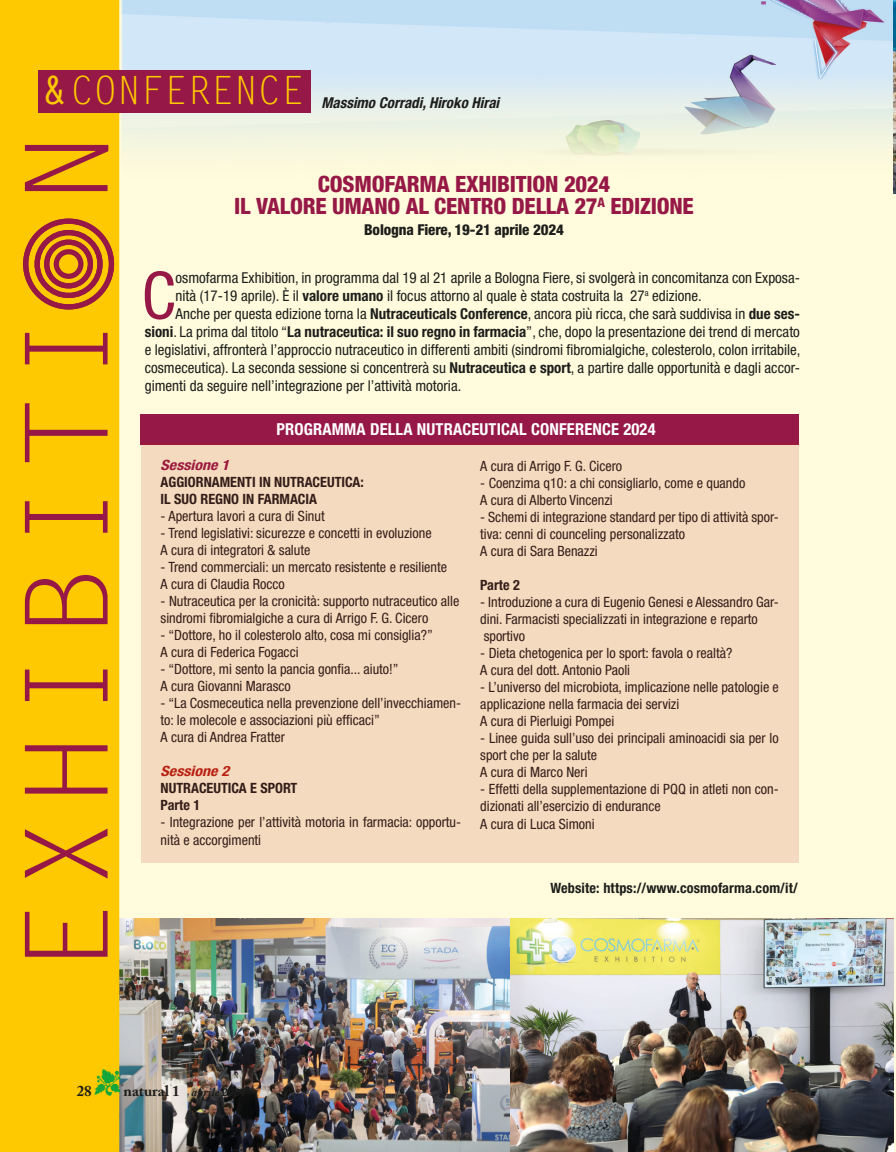
<style>
.page{position:relative;width:896px;height:1152px;background:#fff}
.page>*{position:absolute;margin:0;border:0;box-sizing:border-box;transform-origin:0 0}
.t1{font:114.75px "Letter Gothic Std";letter-spacing:.06em;color:#961846;scale:1.11 1}
.web{font:condensed 65.4px "Helvetica Neue LT Std";color:#961846}
.t2{font:39px "Letter Gothic Std";color:#fec900}
.TITOLO_PRINCIPALE{font:800 condensed 22.5px "Helvetica Neue LT Std";letter-spacing:-.01em;color:#961846}
.web-2{font:700 condensed 16.5px "Helvetica Neue LT Std";letter-spacing:.01em;color:#fff}
.web-3{font:condensed 15px/18px "Helvetica Neue LT Std";color:#1d1d1b}
.TITOLO_PRINCIPALE-2{font:800 condensed 15px "Helvetica Neue LT Std";letter-spacing:-.01em;color:#1d1d1b}
.t3{font:italic 700 condensed 15px "Helvetica Neue LT Std";color:#1d1d1b}
.t4{font:700 15px "Adobe Caslon Pro";color:#1d1d1b}
.web-4{font:700 condensed 14.25px "Helvetica Neue LT Std";letter-spacing:.01em;color:#1d1d1b}
.web-5{font:condensed 14.1px/17px "Helvetica Neue LT Std";color:#1d1d1b}
.web-6{font:700 condensed 14.1px "Helvetica Neue LT Std";color:#1d1d1b}
.web-7{font:italic 700 condensed 14.1px "Helvetica Neue LT Std";color:#961846;scale:1.13 1}
.web-8{font:italic 700 condensed 14.1px "Helvetica Neue LT Std";color:#b92113;scale:1.13 1}
.t5{font:italic 700 12px "Adobe Caslon Pro";color:#1d1d1b}
.s1{font-weight:700}
.s2{color:#13a638}
.s3{font-style:normal;font-size:15px}
</style>
<div class="page">
<div style="left:119px;top:3px;width:776px;height:1149px;background:#fffbdc"></div>
<img style="left:119px;top:0;width:773px;height:189px">
<img style="left:893px;top:3px;width:2px;height:190px">
<img style="left:120px;top:918px;width:390px;height:234px">
<img style="left:510px;top:918px;width:383px;height:234px">
<div style="left:140px;top:414px;width:658px;height:31px;background:#961846"></div>
<div style="left:140px;top:443px;width:658px;height:419px;background:#f4dabe"></div>
<div style="left:0;top:0;width:119px;height:1152px;background:#fec900"></div>
<div style="left:54px;top:249px;width:29px;height:30px;border:5px solid #961846;border-radius:50%"></div>
<div style="left:23px;top:219px;width:91px;height:90px;border:5px solid #961846;border-radius:50%"></div>
<div style="left:35px;top:230px;width:68px;height:68px;border:5px solid #961846;border-radius:50%"></div>
<div style="left:44px;top:240px;width:49px;height:48px;border:5px solid #961846;border-radius:50%"></div>
<div style="left:38px;top:70px;width:273px;height:43px;background:#961846"></div>
<svg style="left:892px;top:0;width:4px;height:3px"></svg>
<svg style="left:892px;top:1149px;width:4px;height:3px"></svg>
<p class="t2" style="left:43px;top:68px;width:263px"><span class="s1">&amp;</span>CONFERENCE</p>
<p class="t3" style="left:321px;top:94px;width:179px">Massimo Corradi, Hiroko Hirai</p>
<p class="t1" style="left:1px;top:976px;width:763px;rotate:-90deg">EXHIBITI N</p>
<p class="TITOLO_PRINCIPALE" style="left:318px;top:170px;width:294px">COSMOFARMA EXHIBITION 2024</p>
<p class="TITOLO_PRINCIPALE" style="left:234px;top:192px;width:461px">IL VALORE UMANO AL CENTRO DELLA 27<sup>A</sup> EDIZIONE</p>
<p class="TITOLO_PRINCIPALE-2" style="left:364px;top:221px;width:201px">Bologna Fiere, 19-21 aprile 2024</p>
<p class="web" style="left:142px;top:258px;width:35px">C</p>
<p class="web-3" style="left:176px;top:268px;width:625px">osmofarma Exhibition, in programma dal 19 al 21 aprile a Bologna Fiere, si svolgerà in concomitanza con Exposa&shy;nità (17-19 aprile). È il <span class="s1">valore umano</span> il focus attorno al quale è stata costruita la 27<sup>a</sup> edizione.</p>
<p class="web-3" style="left:145px;top:304px;width:657px;text-align:justify;text-indent:31px">Anche per questa edizione torna la <span class="s1">Nutraceuticals Conference</span>, ancora più ricca, che sarà suddivisa in <span class="s1">due ses&shy;sioni</span>. La prima dal titolo “<span class="s1">La nutraceutica: il suo regno in farmacia</span>”, che, dopo la presentazione dei trend di mercato e legislativi, affronterà l’approccio nutraceutico in differenti ambiti (sindromi fibromialgiche, colesterolo, colon irritabile,</p>
<p class="web-3" style="left:145px;top:358px;width:656px">cosmeceutica). La seconda sessione si concentrerà su <span class="s1">Nutraceutica e sport</span>, a partire dalle opportunità e dagli accor&shy;gimenti da seguire nell’integrazione per l’attività motoria.</p>
<p class="web-2" style="left:276px;top:419px;width:380px">PROGRAMMA DELLA NUTRACEUTICAL CONFERENCE 2024</p>
<p class="web-7" style="left:161px;top:457px;width:62px">Sessione 1</p>
<p class="web-6" style="left:161px;top:474px;width:205px">AGGIORNAMENTI IN NUTRACEUTICA:</p>
<p class="web-6" style="left:161px;top:491px;width:158px">IL SUO REGNO IN FARMACIA</p>
<p class="web-5" style="left:161px;top:508px;width:165px">- Apertura lavori a cura di Sinut</p>
<p class="web-5" style="left:161px;top:525px;width:272px">- Trend legislativi: sicurezze e concetti in evoluzione</p>
<p class="web-5" style="left:161px;top:542px;width:151px">A cura di integratori &amp; salute</p>
<p class="web-5" style="left:161px;top:559px;width:288px">- Trend commerciali: un mercato resistente e resiliente</p>
<p class="web-5" style="left:161px;top:576px;width:126px">A cura di Claudia Rocco</p>
<p class="web-5" style="left:161px;top:593px;width:300px">- Nutraceutica per la cronicità: supporto nutraceutico alle</p>
<p class="web-5" style="left:161px;top:610px;width:269px">sindromi fibromialgiche a cura di Arrigo F. G. Cicero</p>
<p class="web-5" style="left:161px;top:627px;width:274px">- “Dottore, ho il colesterolo alto, cosa mi consiglia?”</p>
<p class="web-5" style="left:161px;top:644px;width:139px">A cura di Federica Fogacci</p>
<p class="web-5" style="left:161px;top:661px;width:239px">- “Dottore, mi sento la pancia gonfia... aiuto!”</p>
<p class="web-5" style="left:161px;top:678px;width:132px">A cura Giovanni Marasco</p>
<p class="web-5" style="left:161px;top:695px;width:302px">- “La Cosmeceutica nella prevenzione dell’invecchiamen&shy;to: le molecole e associazioni più efficaci”</p>
<p class="web-5" style="left:161px;top:729px;width:126px">A cura di Andrea Fratter</p>
<p class="web-8" style="left:161px;top:763px;width:62px">Sessione 2</p>
<p class="web-6" style="left:161px;top:780px;width:138px">NUTRACEUTICA E SPORT</p>
<p class="web-6" style="left:161px;top:797px;width:41px">Parte 1</p>
<p class="web-5" style="left:161px;top:814px;width:302px">- Integrazione per l’attività motoria in farmacia: opportu&shy;nità e accorgimenti</p>
<p class="web-5" style="left:480px;top:458px;width:143px">A cura di Arrigo F. G. Cicero</p>
<p class="web-5" style="left:480px;top:475px;width:266px">- Coenzima q10: a chi consigliarlo, come e quando</p>
<p class="web-5" style="left:480px;top:492px;width:134px">A cura di Alberto Vincenzi</p>
<p class="web-5" style="left:480px;top:509px;width:300px">- Schemi di integrazione standard per tipo di attività spor&shy;tiva: cenni di counceling personalizzato</p>
<p class="web-5" style="left:480px;top:543px;width:119px">A cura di Sara Benazzi</p>
<p class="web-6" style="left:480px;top:577px;width:41px">Parte 2</p>
<p class="web-5" style="left:480px;top:594px;width:300px">- Introduzione a cura di Eugenio Genesi e Alessandro Gar&shy;dini. Farmacisti specializzati in integrazione e reparto</p>
<p class="web-5" style="left:483px;top:628px;width:43px">sportivo</p>
<p class="web-5" style="left:480px;top:645px;width:253px">- Dieta chetogenica per lo sport: favola o realtà?</p>
<p class="web-5" style="left:480px;top:662px;width:151px">A cura del dott. Antonio Paoli</p>
<p class="web-5" style="left:480px;top:679px;width:300px">- L’universo del microbiota, implicazione nelle patologie e applicazione nella farmacia dei servizi</p>
<p class="web-5" style="left:480px;top:713px;width:136px">A cura di Pierluigi Pompei</p>
<p class="web-5" style="left:480px;top:730px;width:300px">- Linee guida sull’uso dei principali aminoacidi sia per lo sport che per la salute</p>
<p class="web-5" style="left:480px;top:764px;width:109px">A cura di Marco Neri</p>
<p class="web-5" style="left:480px;top:781px;width:300px">- Effetti della supplementazione di PQQ in atleti non con&shy;dizionati all’esercizio di endurance</p>
<p class="web-5" style="left:480px;top:815px;width:116px">A cura di Luca Simoni</p>
<p class="web-4" style="left:550px;top:879px;width:249px">Website: https://www.cosmofarma.com/it/</p>
<p class="t5" style="left:95px;top:1084px;width:152px"><span class="s2">▼</span> <span class="s3">natural 1</span> aprile 2024</p>
<p class="t4" style="left:77px;top:1082px;width:16px">28</p>
</div>
